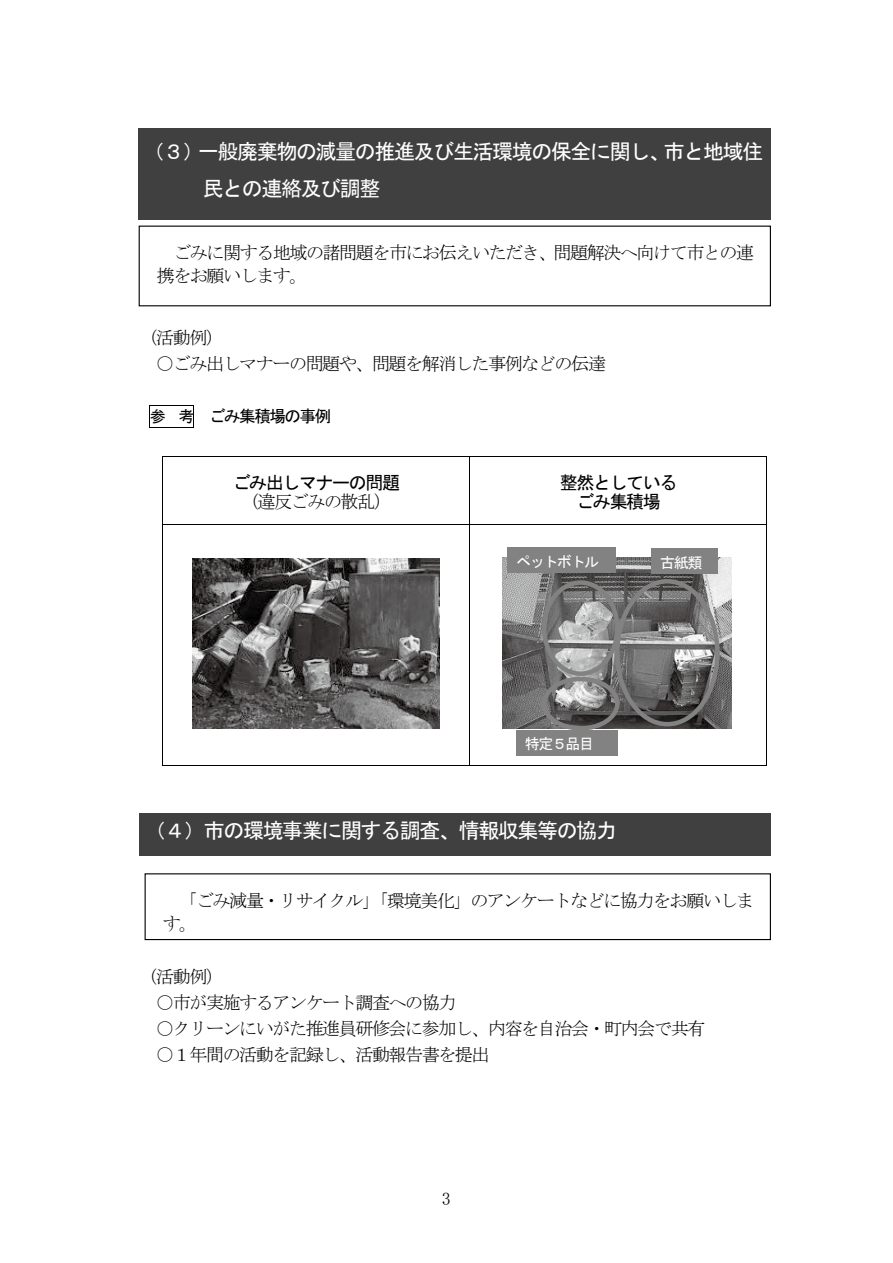
<style>
.page{position:relative;width:893px;height:1263px;background:#fff}
.page>*{position:absolute;margin:0;border:0;box-sizing:border-box;transform-origin:0 0}
.t1{font:21px/37.5px "MS Gothic";letter-spacing:-.07em;color:#fff}
.t2{font:18px/23.4px "MS Mincho";letter-spacing:-.08em;color:#000}
.t3{font:18px/19px "MS Gothic";letter-spacing:-.08em;color:#000;text-align:center}
.t4{font:16.5px "MS Gothic";letter-spacing:-.085em;color:#000}
.t5{font:15px "MS Gothic";letter-spacing:-.085em;color:#fff}
.s1{font-size:15.9px}
</style>
<div class="page">
<hr style="left:150px;top:405px;width:43px;height:1px;background:#000">
<svg style="left:149px;top:405px;width:1px;height:23px"></svg>
<hr style="left:150px;top:427px;width:43px;height:1px;background:#000">
<svg style="left:193px;top:405px;width:1px;height:23px"></svg>
<hr style="left:163px;top:456px;width:306px;height:1px;background:#000">
<hr style="left:470px;top:456px;width:296px;height:1px;background:#000">
<hr style="left:162px;top:456px;width:1px;height:68px;background:#000">
<hr style="left:469px;top:456px;width:1px;height:68px;background:#000">
<hr style="left:766px;top:456px;width:1px;height:68px;background:#000">
<img style="left:192px;top:558px;width:247px;height:170px">
<img style="left:503px;top:557px;width:228px;height:172px">
<hr style="left:163px;top:524px;width:306px;height:1px;background:#000">
<hr style="left:470px;top:524px;width:296px;height:1px;background:#000">
<hr style="left:162px;top:525px;width:1px;height:240px;background:#000">
<hr style="left:163px;top:765px;width:306px;height:1px;background:#000">
<hr style="left:469px;top:525px;width:1px;height:240px;background:#000">
<hr style="left:470px;top:765px;width:296px;height:1px;background:#000">
<hr style="left:766px;top:525px;width:1px;height:240px;background:#000">
<div style="left:138px;top:128px;width:632px;height:91px;background:#404040"></div>
<div style="left:139px;top:813px;width:631px;height:43px;background:#404040"></div>
<div style="left:145px;top:873px;width:626px;height:67px;border:1px solid #000"></div>
<div style="left:615px;top:579px;width:105px;height:147px;border:4px solid #828282;border-radius:50%"></div>
<div style="left:651px;top:548px;width:66px;height:26px;background:#828282"></div>
<div style="left:542px;top:580px;width:78px;height:96px;border:4px solid #828282;border-radius:50%"></div>
<div style="left:507px;top:547px;width:109px;height:26px;background:#828282"></div>
<div style="left:542px;top:677px;width:78px;height:54px;border:4px solid #828282;border-radius:50%"></div>
<div style="left:516px;top:730px;width:101px;height:26px;background:#828282"></div>
<p class="t1" style="left:203px;top:132px;width:562px;text-indent:-59px">（３）一般廃棄物の減量の推進及び生活環境の保全に関し、市と地域住民との連絡及び調整</p>
<p class="t2" style="left:157px;top:241px;width:599px;text-indent:17px">ごみに関する地域の諸問題を市にお伝えいただき、問題解決へ向けて市との連携をお願いします。</p>
<p class="t2" style="left:140px;top:326px;width:86px">（活動例）</p>
<p class="t2" style="left:156px;top:352px;width:451px">○ごみ出しマナーの問題や、問題を解消した事例などの伝達</p>
<p class="t4" style="left:150px;top:408px;width:183px"><span class="s1">参 考</span> ごみ集積場の事例</p>
<p class="t3" style="left:233px;top:472px;width:169px">ごみ出しマナーの問題</p>
<p class="t2" style="left:241px;top:489px;width:152px">（違反ごみの散乱）</p>
<p class="t3" style="left:560px;top:472px;width:119px">整然としているごみ集積場</p>
<p class="t5" style="left:516px;top:554px;width:84px">ペットボトル</p>
<p class="t5" style="left:660px;top:555px;width:44px">古紙類</p>
<p class="t5" style="left:525px;top:736px;width:71px">特定５品目</p>
<p class="t1" style="left:145px;top:812px;width:474px">（４）市の環境事業に関する調査、情報収集等の協力</p>
<p class="t2" style="left:163px;top:888px;width:593px;text-indent:17px">「ごみ減量・リサイクル」「環境美化」のアンケートなどに協力をお願いします。</p>
<p class="t2" style="left:140px;top:964px;width:86px">（活動例）</p>
<p class="t2" style="left:156px;top:991px;width:302px">○市が実施するアンケート調査への協力</p>
<p class="t2" style="left:156px;top:1017px;width:550px">○クリーンにいがた推進員研修会に参加し、内容を自治会・町内会で共有</p>
<p class="t2" style="left:156px;top:1043px;width:335px">○１年間の活動を記録し、活動報告書を提出</p>
<p class="t2" style="left:442px;top:1186px;width:10px">3</p>
</div>
